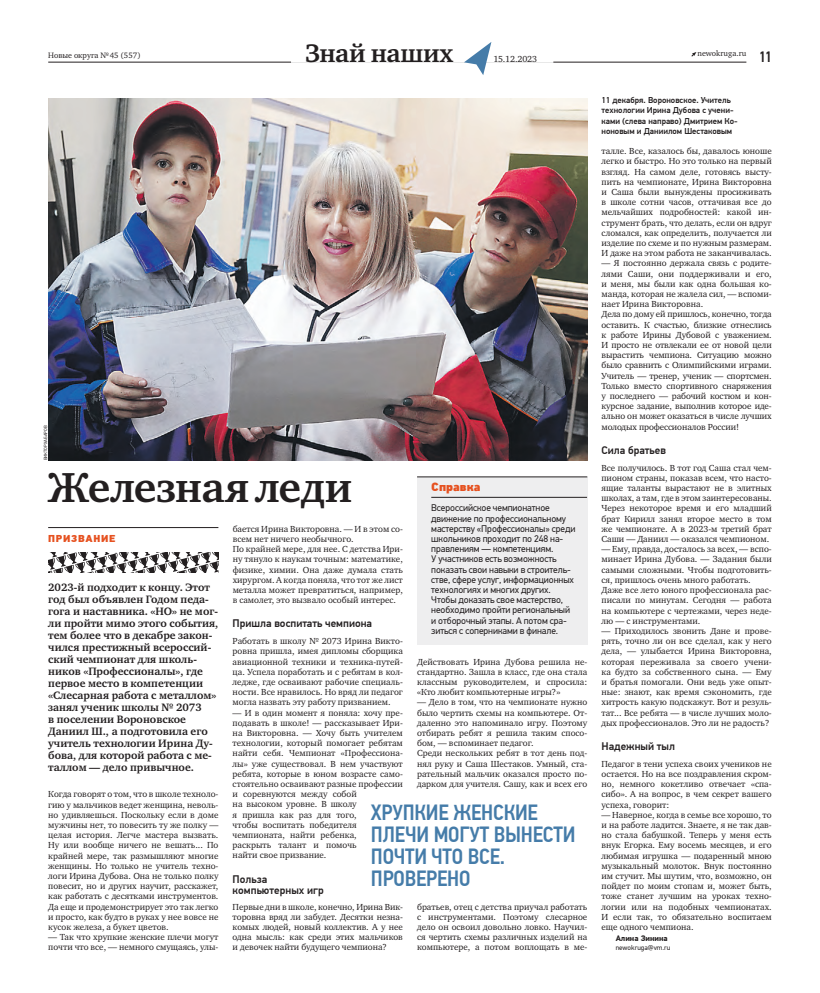
<style>
.page{position:relative;width:820px;height:993px;background:#fff}
.page>*{position:absolute;margin:0;border:0;box-sizing:border-box;transform-origin:0 0}
.t1{font:700 43px "Charter ITC";letter-spacing:-.01em;color:#231f20}
.t2{font:700 26px "Charter ITC";letter-spacing:-.01em;color:#231f20}
.t3{font:500 22px/22px "PF Din Text Cond Pro";letter-spacing:-.01em;color:#457ca9}
.t4{font:500 15px "PF Din Text Cond Pro";color:#231f20}
.t5{font:900 12px "PF Din Text Pro";color:#e65120}
.t6{font:700 11px/12px "Charter ITC";color:#231f20}
.t7{font:500 11px/11px "PF Din Text Pro";color:#231f20}
.t8{font:900 10px "PF Din Text Pro";letter-spacing:.07em;color:#e65120}
.t9{font:9.6px/10.2px "PF Din Text Pro";letter-spacing:-.01em;color:#231f20}
.t10{font:9px/10.2px "Charter ITC";color:#231f20;text-align:justify}
.t11{font:500 8.5px/10.2px "PF Din Text Pro";color:#231f20}
.t12{font:8px "Charter ITC";color:#231f20}
.t13{font:700 8px "PF Din Text Pro";color:#231f20}
.t14{font:7px "PF Din Text Pro";color:#231f20}
.t15{font:4.5px "PF Din Text Pro";color:#231f20}
</style>
<div class="page">
<svg style="left:691px;top:52px;width:5px;height:5px"></svg>
<hr style="left:48px;top:62px;width:698px;height:1px;background:#231f20">
<div style="left:291px;top:43px;width:262px;height:20px;background:#fff"></div>
<svg style="left:464px;top:42px;width:27px;height:33px"></svg>
<svg style="left:48px;top:552px;width:170px;height:21px"></svg>
<hr style="left:48px;top:527px;width:170px;height:1px;background:#231f20">
<img style="left:48px;top:98px;width:539px;height:362px">
<div style="left:417px;top:477px;width:170px;height:167px;background:#eeeeef"></div>
<hr style="left:417px;top:476px;width:170px;height:1px;background:#231f20">
<hr style="left:431px;top:497px;width:155px;height:1px;background:#231f20">
<p class="t12" style="left:48px;top:52px;width:94px">Новые округа № 45 (557)</p>
<h2 class="t2" style="left:305px;top:42px;width:149px">Знай наших</h2>
<p class="t12" style="left:697px;top:50px;width:51px">newokruga.ru</p>
<p class="t10" style="left:493px;top:55px;width:45px">15.12.2023</p>
<p class="t11" style="left:601px;top:96px;width:138px">11 декабря. Вороновское. Учитель технологии Ирина Дубова с учени&shy;ками (слева направо) Дмитрием Ко&shy;ноновым и Даниилом Шестаковым</p>
<h3 class="t4" style="left:758px;top:51px;width:14px">11</h3>
<p class="t15" style="left:44px;top:460px;width:36px;rotate:-90deg">ВИКТОР ХАБАРОВ</p>
<h1 class="t1" style="left:48px;top:470px;width:306px">Железная леди</h1>
<p class="t8" style="left:48px;top:534px;width:69px">ПРИЗВАНИЕ</p>
<h3 class="t5" style="left:431px;top:482px;width:51px">Справка</h3>
<p class="t9" style="left:431px;top:504px;width:146px">Всероссийское чемпионатное движение по профессиональному мастерству «Профессионалы» среди школьников проходит по 248 на&shy;правлениям — компетенциям.<br>У участников есть возможность показать свои навыки в строитель&shy;стве, сфере услуг, информационных технологиях и многих других.<br>Чтобы доказать свое мастерство, необходимо пройти региональный и отборочный этапы. А потом сра&shy;зиться с соперниками в финале.</p>
<p class="t10" style="left:232px;top:524px;width:172px;text-align:left">бается Ирина Викторовна. — И в этом со&shy;всем нет ничего необычного.<br>По крайней мере, для нее. С детства Ири&shy;ну тянуло к наукам точным: математике, физике, химии. Она даже думала стать хирургом. А когда поняла, что тот же лист металла может превратиться, например, в самолет, это вызвало особый интерес.</p>
<p class="t7" style="left:232px;top:619px;width:141px">Пришла воспитать чемпиона</p>
<p class="t10" style="left:232px;top:636px;width:172px">Работать в школу № 2073 Ирина Викто&shy;ровна пришла, имея дипломы сборщика авиационной техники и техника-путей&shy;ца. Успела поработать и с ребятам в кол&shy;ледже, где осваивают рабочие специаль&shy;ности. Все нравилось. Но вряд ли педагог могла назвать эту работу призванием.</p>
<p class="t10" style="left:232px;top:708px;width:172px;text-align:left">— И в один момент я поняла: хочу пре&shy;подавать в школе! — рассказывает Ири&shy;на Викторовна. — Хочу быть учителем технологии, который помогает ребятам найти себя. Чемпионат «Профессиона&shy;лы» уже существовал. В нем участвуют ребята, которые в юном возрасте само&shy;стоятельно осваивают разные профессии и соревнуются между собой<br>на высоком уровне. В школу<br>я пришла как раз для того,<br>чтобы воспитать победителя чемпионата, найти ребенка,<br>раскрыть талант и помочь<br>найти свое призвание.</p>
<p class="t7" style="left:232px;top:874px;width:92px">Польза компьютерных игр</p>
<p class="t10" style="left:232px;top:901px;width:172px">Первые дни в школе, конечно, Ирина Вик&shy;торовна вряд ли забудет. Десятки незна&shy;комых людей, новый коллектив. А у нее одна мысль: как среди этих мальчиков и девочек найти будущего чемпиона?</p>
<p class="t6" style="left:48px;top:582px;width:172px">2023-й подходит к концу. Этот год был объявлен Годом педа&shy;гога и наставника. «НО» не мог&shy;ли пройти мимо этого события, тем более что в декабре закон&shy;чился престижный всероссий&shy;ский чемпионат для школь&shy;ников «Профессионалы», где первое место в компетенции «Слесарная работа с металлом» занял ученик школы № 2073<br>в поселении Вороновское<br>Даниил Ш., а подготовила его учитель технологии Ирина Ду&shy;бова, для которой работа с ме&shy;таллом — дело привычное.</p>
<p class="t10" style="left:48px;top:789px;width:172px">Когда говорят о том, что в школе техноло&shy;гию у мальчиков ведет женщина, неволь&shy;но удивляешься. Поскольку если в доме мужчины нет, то повесить ту же полку — целая история. Легче мастера вызвать.<br>Ну или вообще ничего не вешать... По крайней мере, так размышляют многие женщины. Но только не учитель техно&shy;логи Ирина Дубова. Она не только полку повесит, но и других научит, расскажет, как работать с десятками инструментов.<br>Да еще и продемонстрирует это так легко и просто, как будто в руках у нее вовсе не кусок железа, а букет цветов.</p>
<p class="t10" style="left:48px;top:932px;width:172px">— Так что хрупкие женские плечи могут почти что все, — немного смущаясь, улы-</p>
<p class="t10" style="left:417px;top:657px;width:172px">Действовать Ирина Дубова решила не&shy;стандартно. Зашла в класс, где она стала классным руководителем, и спросила: «Кто любит компьютерные игры?»</p>
<p class="t10" style="left:417px;top:697px;width:172px;text-align:left">— Дело в том, что на чемпионате нужно было чертить схемы на компьютере. От&shy;даленно это напоминало игру. Поэтому отбирать ребят я решила таким спосо&shy;бом, — вспоминает педагог.<br>Среди нескольких ребят в тот день под&shy;нял руку и Саша Шестаков. Умный, ста&shy;рательный мальчик оказался просто по&shy;дарком для учителя. Сашу, как и всех его</p>
<h3 class="t3" style="left:371px;top:803px;width:206px">ХРУПКИЕ ЖЕНСКИЕ<br>ПЛЕЧИ МОГУТ ВЫНЕСТИ<br>ПОЧТИ ЧТО ВСЕ.<br>ПРОВЕРЕНО</h3>
<p class="t10" style="left:417px;top:901px;width:172px">братьев, отец с детства приучал работать с инструментами. Поэтому слесарное дело он освоил довольно ловко. Научил&shy;ся чертить схемы различных изделий на компьютере, а потом воплощать в ме-</p>
<p class="t10" style="left:601px;top:147px;width:172px">талле. Все, казалось бы, давалось юноше легко и быстро. Но это только на первый взгляд. На самом деле, готовясь высту&shy;пить на чемпионате, Ирина Викторовна и Саша были вынуждены просиживать в школе сотни часов, оттачивая все до мельчайших подробностей: какой ин&shy;струмент брать, что делать, если он вдруг сломался, как определить, получается ли изделие по схеме и по нужным размерам.<br>И даже на этом работа не заканчивалась.</p>
<p class="t10" style="left:601px;top:259px;width:172px;text-align:left">— Я постоянно держала связь с родите&shy;лями Саши, они поддерживали и его, и меня, мы были как одна большая ко&shy;манда, которая не жалела сил, — вспоми&shy;нает Ирина Викторовна.<br>Дела по дому ей пришлось, конечно, тогда оставить. К счастью, близкие отнеслись к работе Ирины Дубовой с уважением.<br>И просто не отвлекали ее от новой цели вырастить чемпиона. Ситуацию можно было сравнить с Олимпийскими играми.<br>Учитель — тренер, ученик — спортсмен.<br>Только вместо спортивного снаряжения у последнего — рабочий костюм и кон&shy;курсное задание, выполнив которое иде&shy;ально он может оказаться в числе лучших молодых профессионалов России!</p>
<p class="t7" style="left:601px;top:445px;width:66px">Сила братьев</p>
<p class="t10" style="left:601px;top:463px;width:172px">Все получилось. В тот год Саша стал чем&shy;пионом страны, показав всем, что насто&shy;ящие таланты вырастают не в элитных школах, а там, где в этом заинтересованы.<br>Через некоторое время и его младший брат Кирилл занял второе место в том же чемпионате. А в 2023-м третий брат Саши — Даниил — оказался чемпионом.</p>
<p class="t10" style="left:601px;top:544px;width:172px;text-align:left">— Ему, правда, досталось за всех, — вспо&shy;минает Ирина Дубова. — Задания были самыми сложными. Чтобы подготовить&shy;ся, пришлось очень много работать.<br>Даже все лето юного профессионала рас&shy;писали по минутам. Сегодня — работа на компьютере с чертежами, через неде&shy;лю — с инструментами.</p>
<p class="t10" style="left:601px;top:626px;width:172px">— Приходилось звонить Дане и прове&shy;рять, точно ли он все сделал, как у него дела, — улыбается Ирина Викторовна, которая переживала за своего учени&shy;ка будто за собственного сына. — Ему и братья помогали. Они ведь уже опыт&shy;ные: знают, как время сэкономить, где хитрость какую подскажут. Вот и резуль&shy;тат... Все ребята — в числе лучших моло&shy;дых профессионалов. Это ли не радость?</p>
<p class="t7" style="left:601px;top:741px;width:75px">Надежный тыл</p>
<p class="t10" style="left:601px;top:759px;width:172px">Педагог в тени успеха своих учеников не остается. Но на все поздравления скром&shy;но, немного кокетливо отвечает «спа&shy;сибо». А на вопрос, в чем секрет вашего успеха, говорит:</p>
<p class="t10" style="left:601px;top:810px;width:172px">— Наверное, когда в семье все хорошо, то и на работе ладится. Знаете, я не так дав&shy;но стала бабушкой. Теперь у меня есть внук Егорка. Ему восемь месяцев, и его любимая игрушка — подаренный мною музыкальный молоток. Внук постоянно им стучит. Мы шутим, что, возможно, он пойдет по моим стопам и, может быть, тоже станет лучшим на уроках техно&shy;логии или на подобных чемпионатах.<br>И если так, то обязательно воспитаем еще одного чемпиона.</p>
<p class="t13" style="left:615px;top:935px;width:53px">Алина Зинина</p>
<p class="t14" style="left:615px;top:944px;width:56px">newokruga@vm.ru</p>
</div>
